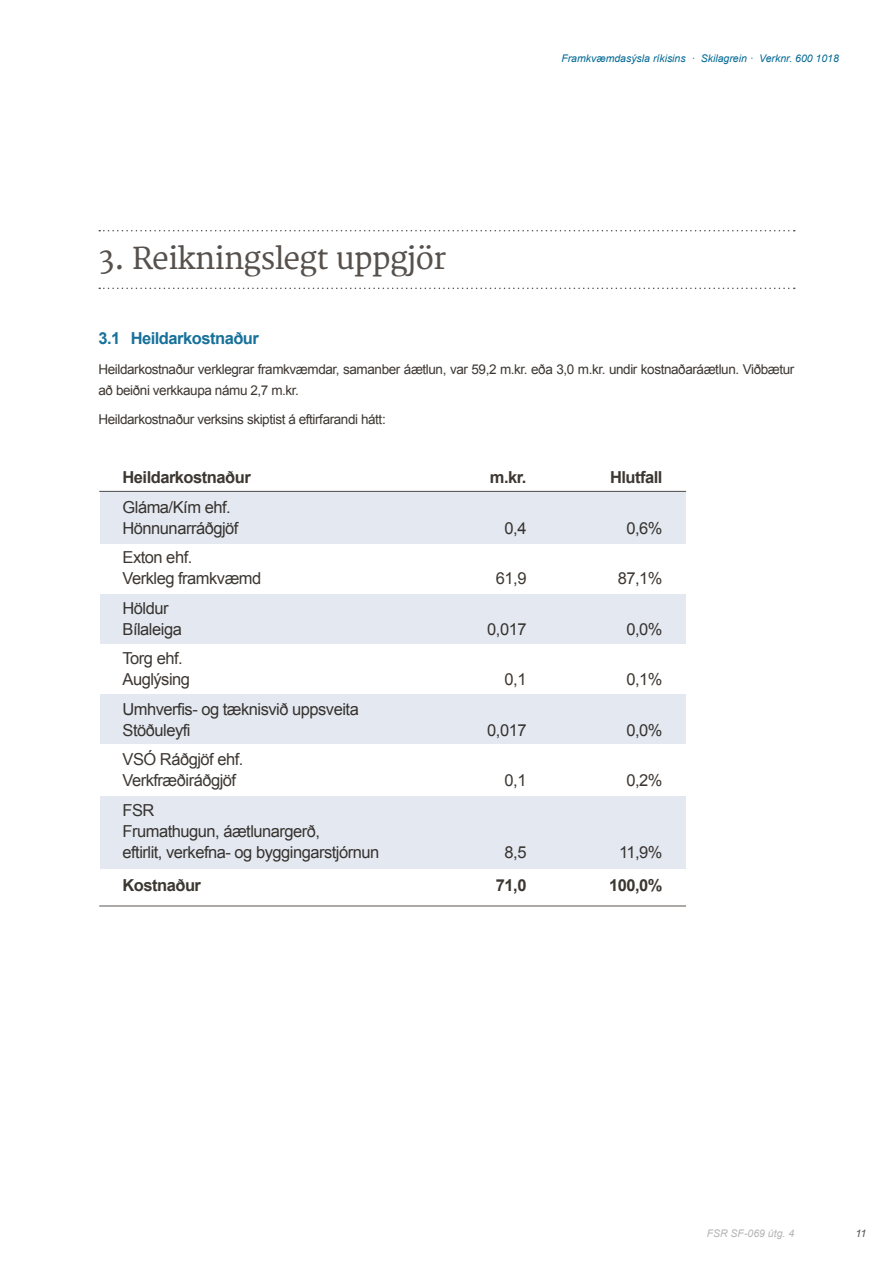
<style>
.page{position:relative;width:893px;height:1263px;background:#fff}
.page>*{position:absolute;margin:0;border:0;box-sizing:border-box;transform-origin:0 0}
.t1{font:30px "Merriweather";color:#57514d}
.t2{font:16.5px/21px "Arial";letter-spacing:-.03em;color:#3d3732}
.t3{font:700 16.5px "Arial";letter-spacing:-.03em;color:#3d3732}
.t4{font:700 16.5px "Arial";letter-spacing:-.03em;color:#18719a}
.t5{font:13.5px/21px "Arial";letter-spacing:-.03em;color:#3d3732}
.t6{font:italic 10.5px "Arial";color:#006892}
.t7{font:italic 10.5px "Arial";color:#b4b4b4}
.t8{font:italic 10.5px "Arial";color:#57514d}
</style>
<div class="page">
<svg style="left:99px;top:288px;width:696px;height:1px"></svg>
<svg style="left:99px;top:230px;width:696px;height:1px"></svg>
<div style="left:100px;top:492px;width:586px;height:52px;background:#e4e9f1"></div>
<div style="left:100px;top:594px;width:586px;height:49px;background:#e4e9f1"></div>
<div style="left:100px;top:694px;width:586px;height:50px;background:#e4e9f1"></div>
<div style="left:100px;top:797px;width:586px;height:72px;background:#e4e9f1"></div>
<hr style="left:99px;top:491px;width:587px;height:1px;background:#59544f">
<hr style="left:99px;top:906px;width:587px;height:1px;background:#59544f">
<h1 class="t1" style="left:99px;top:234px;width:348px">3. Reikningslegt uppgjör</h1>
<p class="t6" style="left:561px;top:51px;width:279px">Framkvæmdasýsla ríkisins · Skilagrein · Verknr. 600 1018</p>
<p class="t4" style="left:98px;top:327px;width:162px">3.1 Heildarkostnaður</p>
<p class="t5" style="left:98px;top:358px;width:697px">Heildarkostnaður verklegrar framkvæmdar, samanber áætlun, var 59,2 m.kr. eða 3,0 m.kr. undir kostnaðaráætlun. Viðbætur að beiðni verkkaupa námu 2,7 m.kr.</p>
<p class="t5" style="left:98px;top:409px;width:289px">Heildarkostnaður verksins skiptist á eftirfarandi hátt:</p>
<p class="t3" style="left:122px;top:466px;width:130px">Heildarkostnaður</p>
<p class="t3" style="left:490px;top:466px;width:38px">m.kr.</p>
<p class="t3" style="left:610px;top:466px;width:54px">Hlutfall</p>
<p class="t2" style="left:123px;top:496px;width:117px">Gláma/Kím ehf.<br>Hönnunarráðgjöf</p>
<p class="t2" style="left:505px;top:517px;width:23px">0,4</p>
<p class="t2" style="left:626px;top:517px;width:38px">0,6%</p>
<p class="t2" style="left:123px;top:547px;width:140px">Exton ehf.<br>Verkleg framkvæmd</p>
<p class="t2" style="left:123px;top:597px;width:61px">Höldur<br>Bílaleiga</p>
<p class="t2" style="left:123px;top:648px;width:69px">Torg ehf.<br>Auglýsing</p>
<p class="t2" style="left:123px;top:698px;width:238px">Umhverfis- og tæknisvið uppsveita<br>Stöðuleyfi</p>
<p class="t2" style="left:123px;top:749px;width:122px">VSÓ Ráðgjöf ehf.<br>Verkfræðiráðgjöf</p>
<p class="t2" style="left:123px;top:799px;width:258px">FSR<br>Frumathugun, áætlunargerð,<br>eftirlit, verkefna- og byggingarstjórnun</p>
<p class="t2" style="left:496px;top:568px;width:32px">61,9</p>
<p class="t2" style="left:618px;top:568px;width:46px">87,1%</p>
<p class="t2" style="left:487px;top:618px;width:41px">0,017</p>
<p class="t2" style="left:626px;top:618px;width:38px">0,0%</p>
<p class="t2" style="left:505px;top:669px;width:23px">0,1</p>
<p class="t2" style="left:626px;top:669px;width:38px">0,1%</p>
<p class="t2" style="left:487px;top:719px;width:41px">0,017</p>
<p class="t2" style="left:626px;top:719px;width:38px">0,0%</p>
<p class="t2" style="left:505px;top:770px;width:23px">0,1</p>
<p class="t2" style="left:626px;top:770px;width:38px">0,2%</p>
<p class="t2" style="left:505px;top:841px;width:23px">8,5</p>
<p class="t2" style="left:619px;top:841px;width:45px">11,9%</p>
<p class="t3" style="left:123px;top:875px;width:80px">Kostnaður</p>
<p class="t3" style="left:496px;top:875px;width:32px">71,0</p>
<p class="t3" style="left:609px;top:875px;width:55px">100,0%</p>
<p class="t7" style="left:707px;top:1227px;width:89px">FSR SF-069 útg. 4</p>
<p class="t8" style="left:855px;top:1227px;width:12px">11</p>
</div>
